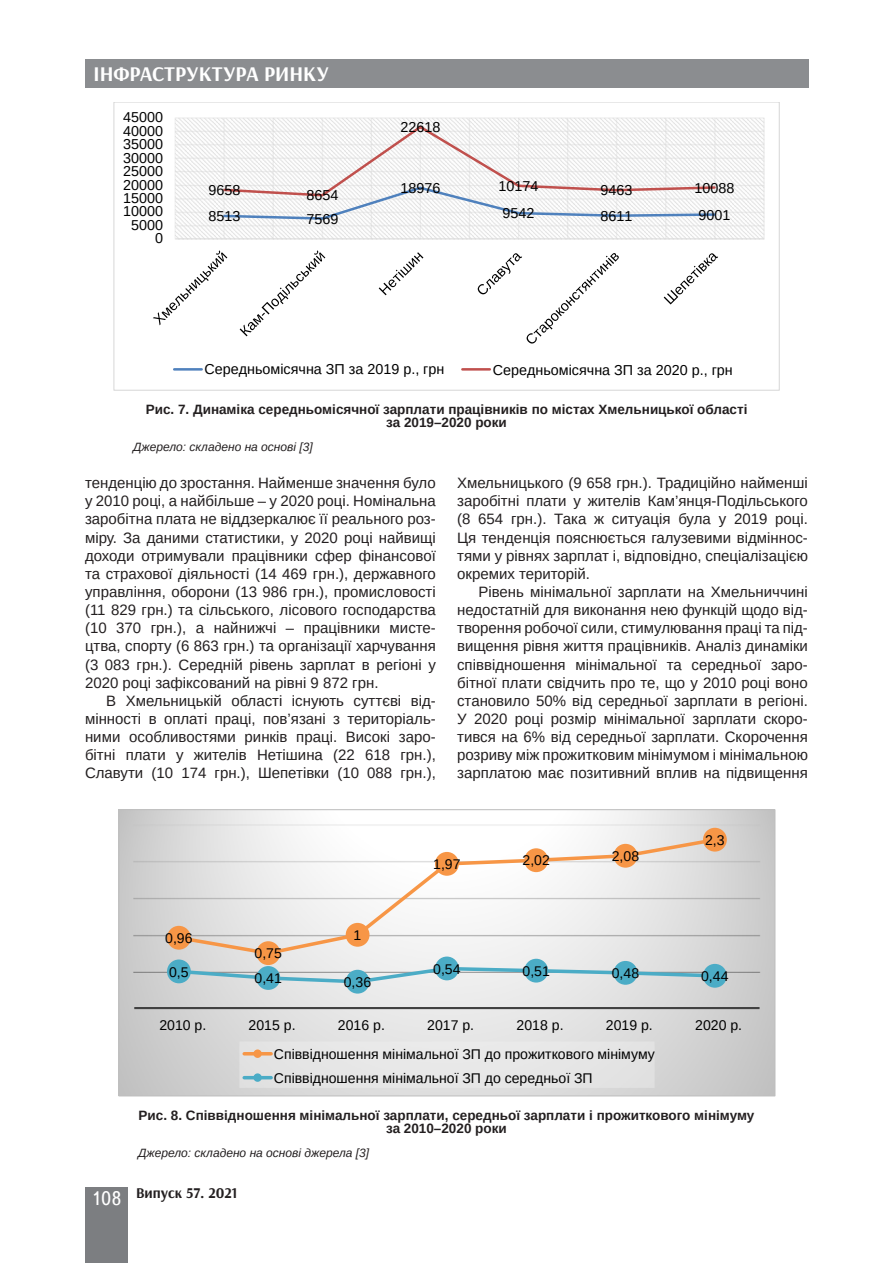
<style>
.page{position:relative;width:893px;height:1263px;background:#fff}
.page>*{position:absolute;margin:0;border:0;box-sizing:border-box;transform-origin:0 0}
.t1{font:700 21px "Arsenal";color:#fff}
.Текст_основной_G{font:15px/18.1px "Arimo";color:#231f20;text-align:justify}
.t2{font:700 15px "Arsenal";color:#231f20}
.t3{font:14.4px "Arimo";color:#000}
.t4{font:14.1px/24px "Arimo";color:#000}
.Рисунок{font:700 13.5px/13.5px "Arimo";color:#231f20;text-align:center}
.Джерело{font:italic 12px "Arimo";color:#231f20}
.s1{font-family:"Ukrainian Text";font-weight:400;font-size:19.5px;color:#fff}
</style>
<div class="page">
<div style="left:85px;top:59px;width:723px;height:29px;background:#8b8d90"></div>
<div style="left:85px;top:1186px;width:43px;height:76px;background:#7c7e81"></div>
<img style="left:175px;top:117px;width:589px;height:123px">
<hr style="left:175px;top:238px;width:589px;height:1px;background:#d9d9d9">
<svg style="left:222px;top:124px;width:495px;height:97px"></svg>
<svg style="left:153px;top:250px;width:74px;height:75px"></svg>
<svg style="left:240px;top:250px;width:85px;height:86px"></svg>
<svg style="left:379px;top:252px;width:44px;height:43px"></svg>
<svg style="left:478px;top:253px;width:141px;height:91px"></svg>
<svg style="left:664px;top:253px;width:54px;height:51px"></svg>
<hr style="left:174px;top:368px;width:28px;height:3px;background:#4f81bd">
<hr style="left:462px;top:368px;width:28px;height:3px;background:#c0504d">
<img style="left:120px;top:812px;width:653px;height:282px">
<img style="left:134px;top:824px;width:627px;height:148px">
<hr style="left:134px;top:1007px;width:626px;height:2px;background:#404040">
<svg style="left:175px;top:836px;width:544px;height:121px"></svg>
<div style="left:167px;top:926px;width:24px;height:24px;background:#f79646;border-radius:50%"></div>
<div style="left:256px;top:941px;width:24px;height:24px;background:#f79646;border-radius:50%"></div>
<div style="left:346px;top:923px;width:23px;height:24px;background:#f79646;border-radius:50%"></div>
<div style="left:435px;top:852px;width:24px;height:24px;background:#f79646;border-radius:50%"></div>
<div style="left:524px;top:848px;width:24px;height:24px;background:#f79646;border-radius:50%"></div>
<div style="left:614px;top:844px;width:23px;height:24px;background:#f79646;border-radius:50%"></div>
<div style="left:703px;top:828px;width:24px;height:23px;background:#f79646;border-radius:50%"></div>
<svg style="left:175px;top:965px;width:534px;height:20px;background:#c9d9de"></svg>
<div style="left:167px;top:959px;width:24px;height:24px;background:#4bacc6;border-radius:50%"></div>
<div style="left:256px;top:966px;width:24px;height:24px;background:#4bacc6;border-radius:50%"></div>
<div style="left:346px;top:970px;width:23px;height:23px;background:#4bacc6;border-radius:50%"></div>
<div style="left:435px;top:956px;width:24px;height:24px;background:#4bacc6;border-radius:50%"></div>
<div style="left:524px;top:959px;width:24px;height:23px;background:#4bacc6;border-radius:50%"></div>
<div style="left:614px;top:961px;width:23px;height:24px;background:#4bacc6;border-radius:50%"></div>
<div style="left:703px;top:964px;width:24px;height:24px;background:#4bacc6;border-radius:50%"></div>
<div style="left:239px;top:1041px;width:416px;height:47px;background:#e6e6e6"></div>
<hr style="left:244px;top:1052px;width:27px;height:3px;background:#f79646">
<div style="left:253px;top:1049px;width:9px;height:9px;background:#f79646;border-radius:50%"></div>
<hr style="left:244px;top:1076px;width:27px;height:3px;background:#4bacc6">
<div style="left:253px;top:1073px;width:9px;height:9px;background:#4bacc6;border-radius:50%"></div>
<h1 class="t1" style="left:94px;top:61px;width:237px">ІНФРАСТРУКТУРА РИНКУ</h1>
<p class="t3" style="left:123px;top:109px;width:41px">45000</p>
<p class="t3" style="left:123px;top:123px;width:41px">40000</p>
<p class="t3" style="left:123px;top:136px;width:41px">35000</p>
<p class="t3" style="left:123px;top:150px;width:41px">30000</p>
<p class="t3" style="left:123px;top:163px;width:41px">25000</p>
<p class="t3" style="left:123px;top:177px;width:41px">20000</p>
<p class="t3" style="left:123px;top:190px;width:41px">15000</p>
<p class="t3" style="left:123px;top:203px;width:41px">10000</p>
<p class="t3" style="left:131px;top:217px;width:33px">5000</p>
<p class="t3" style="left:155px;top:230px;width:9px">0</p>
<p class="t3" style="left:208px;top:182px;width:33px">9658</p>
<p class="t3" style="left:306px;top:187px;width:33px">8654</p>
<p class="t3" style="left:208px;top:208px;width:33px">8513</p>
<p class="t3" style="left:306px;top:211px;width:33px">7569</p>
<p class="t3" style="left:400px;top:119px;width:41px">22618</p>
<p class="t3" style="left:400px;top:180px;width:41px">18976</p>
<p class="t3" style="left:498px;top:178px;width:41px">10174</p>
<p class="t3" style="left:600px;top:182px;width:33px">9463</p>
<p class="t3" style="left:694px;top:180px;width:41px">10088</p>
<p class="t3" style="left:502px;top:205px;width:33px">9542</p>
<p class="t3" style="left:601px;top:208px;width:33px">8611</p>
<p class="t3" style="left:698px;top:207px;width:33px">9001</p>
<p class="t3" style="left:205px;top:361px;width:241px">Середньом³сячна ЗП за 2019 р., грн</p>
<p class="t3" style="left:493px;top:362px;width:241px">Середньом³сячна ЗП за 2020 р., грн</p>
<p class="Рисунок" style="left:146px;top:403px;width:603px">Рис. 7. Динаміка середньомісячної зарплати працівників по містах Хмельницької області за 2019–2020 роки</p>
<p class="Джерело" style="left:133px;top:439px;width:181px">Джерело: складено на основі [3]</p>
<p class="Текст_основной_G" style="left:85px;top:474px;width:352px">тенденцію до зростання. Найменше значення було у 2010 році, а найбільше – у 2020 році. Номінальна заробітна плата не віддзеркалює її реального роз&shy;міру. За даними статистики, у 2020 році найвищі доходи отримували працівники сфер фінансової та страхової діяльності (14 469 грн.), державного управління, оборони (13 986 грн.), промисловості (11 829 грн.) та сільського, лісового господарства (10 370 грн.), а найнижчі – працівники мисте&shy;цтва, спорту (6 863 грн.) та організації харчування (3 083 грн.). Середній рівень зарплат в регіоні у 2020 році зафіксований на рівні 9 872 грн.</p>
<p class="Текст_основной_G" style="left:85px;top:692px;width:352px;text-indent:21px">В Хмельницькій області існують суттєві від&shy;мінності в оплаті праці, пов’язані з територіаль&shy;ними особливостями ринків праці. Високі заро&shy;бітні плати у жителів Нетішина (22 618 грн.), Славути (10 174 грн.), Шепетівки (10 088 грн.),</p>
<p class="Текст_основной_G" style="left:457px;top:474px;width:352px">Хмельницького (9 658 грн.). Традиційно найменші заробітні плати у жителів Кам’янця-Подільського (8 654 грн.). Така ж ситуація була у 2019 році.<br>Ця тенденція пояснюється галузевими відміннос&shy;тями у рівнях зарплат і, відповідно, спеціалізацією окремих територій.</p>
<p class="Текст_основной_G" style="left:457px;top:583px;width:352px;text-indent:21px">Рівень мінімальної зарплати на Хмельниччині недостатній для виконання нею функцій щодо від&shy;творення робочої сили, стимулювання праці та під&shy;вищення рівня життя працівників. Аналіз динаміки співвідношення мінімальної та середньої заро&shy;бітної плати свідчить про те, що у 2010 році воно становило 50% від середньої зарплати в регіоні.<br>У 2020 році розмір мінімальної зарплати скоро&shy;тився на 6% від середньої зарплати. Скорочення розриву між прожитковим мінімумом і мінімальною зарплатою має позитивний вплив на підвищення</p>
<p class="t4" style="left:705px;top:828px;width:21px">2,3</p>
<p class="t4" style="left:165px;top:926px;width:29px">0,96</p>
<p class="t4" style="left:169px;top:960px;width:21px">0,5</p>
<p class="t4" style="left:255px;top:941px;width:29px">0,75</p>
<p class="t4" style="left:354px;top:923px;width:9px">1</p>
<p class="t4" style="left:255px;top:966px;width:29px">0,41</p>
<p class="t4" style="left:344px;top:970px;width:29px">0,36</p>
<p class="t4" style="left:433px;top:852px;width:29px">1,97</p>
<p class="t4" style="left:522px;top:848px;width:29px">2,02</p>
<p class="t4" style="left:612px;top:844px;width:29px">2,08</p>
<p class="t4" style="left:433px;top:957px;width:29px">0,54</p>
<p class="t4" style="left:522px;top:959px;width:29px">0,51</p>
<p class="t4" style="left:612px;top:961px;width:29px">0,48</p>
<p class="t4" style="left:701px;top:964px;width:29px">0,44</p>
<p class="t4" style="left:159px;top:1013px;width:48px">2010 р.</p>
<p class="t4" style="left:249px;top:1013px;width:48px">2015 р.</p>
<p class="t4" style="left:338px;top:1013px;width:48px">2016 р.</p>
<p class="t4" style="left:427px;top:1013px;width:48px">2017 р.</p>
<p class="t4" style="left:517px;top:1013px;width:48px">2018 р.</p>
<p class="t4" style="left:606px;top:1013px;width:48px">2019 р.</p>
<p class="t4" style="left:695px;top:1013px;width:48px">2020 р.</p>
<p class="t4" style="left:274px;top:1042px;width:382px">Сп³вв³дношення м³н³мально¿ ЗП до прожиткового м³н³муму<br>Сп³вв³дношення м³н³мально¿ ЗП до середньо¿ ЗП</p>
<p class="Рисунок" style="left:139px;top:1108px;width:617px">Рис. 8. Співвідношення мінімальної зарплати, середньої зарплати і прожиткового мінімуму за 2010–2020 роки</p>
<p class="Джерело" style="left:138px;top:1144px;width:232px">Джерело: складено на основі джерела [3]</p>
<p class="t2" style="left:91px;top:1183px;width:148px"><span class="s1">108</span> Випуск 57. 2021</p>
</div>
